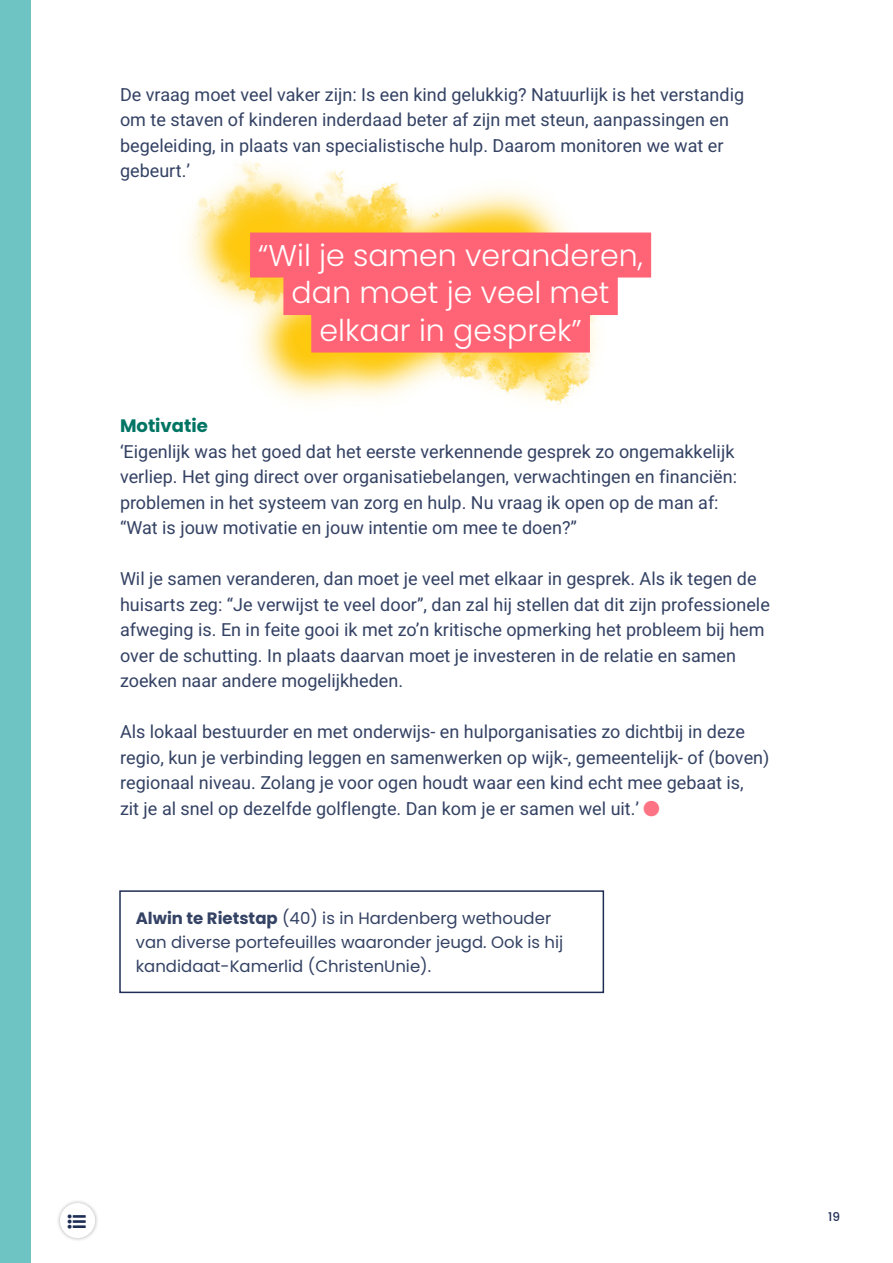
<style>
.page{position:relative;width:893px;height:1263px;background:#fff}
.page>*{position:absolute;margin:0;border:0;box-sizing:border-box;transform-origin:0 0}
.t1{font:300 30px/37.5px "Poppins";color:#fff;text-align:center}
.t2{font:18px/25.5px "Heebo";color:#344264}
.t3{font:700 18px "Poppins";color:#007564}
.t4{font:16.5px/24px "Poppins";color:#344264}
.t5{font:500 12px "Poppins";color:#1d2d53}
.s1{font-weight:700}
</style>
<div class="page">
<div style="left:0;top:0;width:30px;height:1263px;background:#6ec4c3"></div>
<div style="left:56px;top:1199px;width:43px;height:43px;background:#000;opacity:.3"></div>
<div style="left:60px;top:1203px;width:35px;height:35px;background:#fff;border-radius:50%"></div>
<img style="left:188px;top:161px;width:464px;height:244px">
<div style="left:250px;top:233px;width:401px;height:45px;background:#ff6476"></div>
<div style="left:283px;top:270px;width:335px;height:45px;background:#ff6476"></div>
<div style="left:311px;top:308px;width:279px;height:45px;background:#ff6476"></div>
<div style="left:119px;top:890px;width:485px;height:103px;border:2px solid #1d2d53"></div>
<p class="t2" style="left:120px;top:81px;width:626px">De vraag moet veel vaker zijn: Is een kind gelukkig? Natuurlijk is het verstandig om te staven of kinderen inderdaad beter af zijn met steun, aanpassingen en begeleiding, in plaats van specialistische hulp. Daarom monitoren we wat er gebeurt.’</p>
<h1 class="t1" style="left:258px;top:236px;width:386px">“Wil je samen veranderen, dan moet je veel met elkaar in gesprek”</h1>
<p class="t3" style="left:120px;top:415px;width:89px">Motivatie</p>
<p class="t2" style="left:120px;top:438px;width:619px">‘Eigenlijk was het goed dat het eerste verkennende gesprek zo ongemakkelijk verliep. Het ging direct over organisatiebelangen, verwachtingen en financiën: problemen in het systeem van zorg en hulp. Nu vraag ik open op de man af: “Wat is jouw motivatie en jouw intentie om mee te doen?”</p>
<p class="t2" style="left:120px;top:566px;width:651px">Wil je samen veranderen, dan moet je veel met elkaar in gesprek. Als ik tegen de huisarts zeg: “Je verwijst te veel door”, dan zal hij stellen dat dit zijn professionele afweging is. En in feite gooi ik met zo’n kritische opmerking het probleem bij hem over de schutting. In plaats daarvan moet je investeren in de relatie en samen zoeken naar andere mogelijkheden.</p>
<p class="t2" style="left:120px;top:719px;width:651px">Als lokaal bestuurder en met onderwijs- en hulporganisaties zo dichtbij in deze regio, kun je verbinding leggen en samenwerken op wijk-, gemeentelijk- of (boven) regionaal niveau. Zolang je voor ogen houdt waar een kind echt mee gebaat is,<br>zit je al snel op dezelfde golflengte. Dan kom je er samen wel uit.’</p>
<p class="t4" style="left:136px;top:906px;width:429px"><span class="s1">Alwin te Rietstap</span> (40) is in Hardenberg wethouder van diverse portefeuilles waaronder jeugd. Ook is hij kandidaat-Kamerlid (ChristenUnie).</p>
<p class="t5" style="left:828px;top:1209px;width:13px">19</p>
</div>
